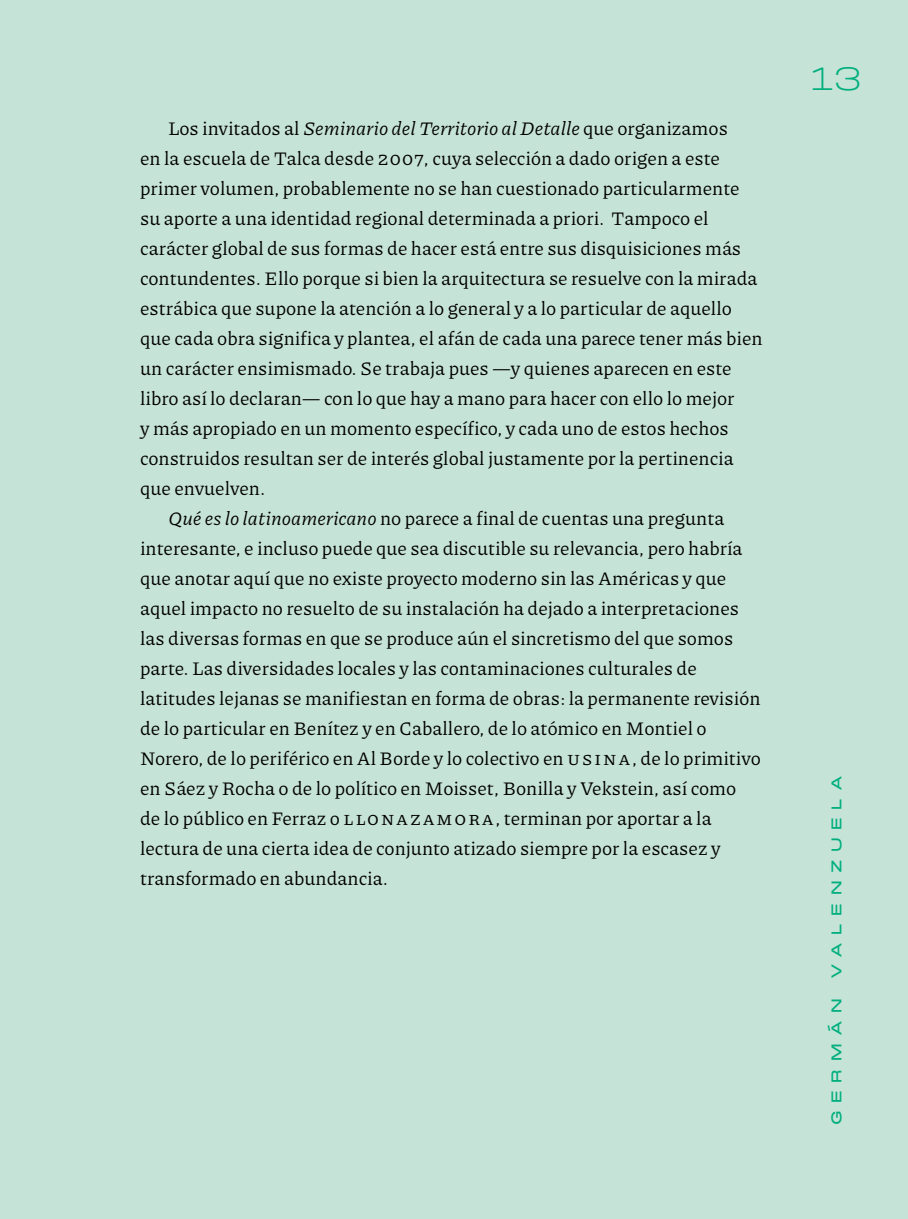
<style>
.page{position:relative;width:908px;height:1219px;background:#fff}
.page>*{position:absolute;margin:0;border:0;box-sizing:border-box;transform-origin:0 0}
.t1{font:300 32px "Monument Extended";color:#00af7d}
.t2{font:19px/30px "Piazzolla";color:#000}
.t3{font:italic 19px "Piazzolla";color:#000}
.t4{font:14px "Monument Extended";letter-spacing:.53em;color:#00af7d}
.s1{font-style:normal}
.s2{font-style:italic}
</style>
<div class="page">
<div style="left:0;top:0;width:907px;height:1219px;background:#c6e3d8"></div>
<p class="t3" style="left:168px;top:117px;width:561px"><span class="s1">Los invitados al</span> Seminario del Territorio al Detalle <span class="s1">que organizamos</span></p>
<p class="t2" style="left:140px;top:143px;width:581px">en la escuela de Talca desde 2007, cuya selección a dado origen a este</p>
<p class="t2" style="left:140px;top:173px;width:600px">primer volumen, probablemente no se han cuestionado particularmente</p>
<p class="t2" style="left:140px;top:203px;width:569px">su aporte a una identidad regional determinada a priori. Tampoco el</p>
<p class="t2" style="left:140px;top:233px;width:602px">carácter global de sus formas de hacer está entre sus disquisiciones más</p>
<p class="t2" style="left:140px;top:263px;width:618px">contundentes. Ello porque si bien la arquitectura se resuelve con la mirada</p>
<p class="t2" style="left:140px;top:293px;width:593px">estrábica que supone la atención a lo general y a lo particular de aquello</p>
<p class="t2" style="left:140px;top:323px;width:623px">que cada obra significa y plantea, el afán de cada una parece tener más bien</p>
<p class="t2" style="left:140px;top:353px;width:593px">un carácter ensimismado. Se trabaja pues —y quienes aparecen en este</p>
<p class="t2" style="left:140px;top:383px;width:595px">libro así lo declaran— con lo que hay a mano para hacer con ello lo mejor</p>
<p class="t2" style="left:140px;top:413px;width:590px">y más apropiado en un momento específico, y cada uno de estos hechos</p>
<p class="t2" style="left:140px;top:443px;width:595px">construidos resultan ser de interés global justamente por la pertinencia</p>
<p class="t2" style="left:140px;top:473px;width:127px">que envuelven.</p>
<p class="t2" style="left:168px;top:503px;width:557px"><span class="s2">Qué es lo latinoamericano</span> no parece a final de cuentas una pregunta</p>
<p class="t2" style="left:140px;top:533px;width:603px">interesante, e incluso puede que sea discutible su relevancia, pero habría</p>
<p class="t2" style="left:140px;top:563px;width:587px">que anotar aquí que no existe proyecto moderno sin las Américas y que</p>
<p class="t2" style="left:140px;top:593px;width:600px">aquel impacto no resuelto de su instalación ha dejado a interpretaciones</p>
<p class="t2" style="left:140px;top:623px;width:594px">las diversas formas en que se produce aún el sincretismo del que somos</p>
<p class="t2" style="left:140px;top:653px;width:558px">parte. Las diversidades locales y las contaminaciones culturales de</p>
<p class="t2" style="left:140px;top:683px;width:621px">latitudes lejanas se manifiestan en forma de obras: la permanente revisión</p>
<p class="t2" style="left:140px;top:713px;width:567px">de lo particular en Benítez y en Caballero, de lo atómico en Montiel o</p>
<p class="t2" style="left:140px;top:743px;width:454px">Norero, de lo periférico en Al Borde y lo colectivo en Usina</p>
<p class="t2" style="left:140px;top:743px;width:622px;text-indent:491px">, de lo primitivo en Sáez y Rocha o de lo político en Moisset, Bonilla y Vekstein, así como de lo público en Ferraz o Llona</p>
<p class="t2" style="left:140px;top:803px;width:581px;text-indent:355px">, terminan por aportar a la lectura de una cierta idea de conjunto atizado siempre por la escasez y transformado en abundancia.</p>
<p class="t2" style="left:409px;top:803px;width:59px">Zamora</p>
<h1 class="t1" style="left:809px;top:57px;width:54px">13</h1>
<p class="t4" style="left:826px;top:979px;width:203px;rotate:-90deg">Vale nzuela</p>
<p class="t4" style="left:826px;top:1125px;width:128px;rotate:-90deg">Ger mán</p>
</div>
